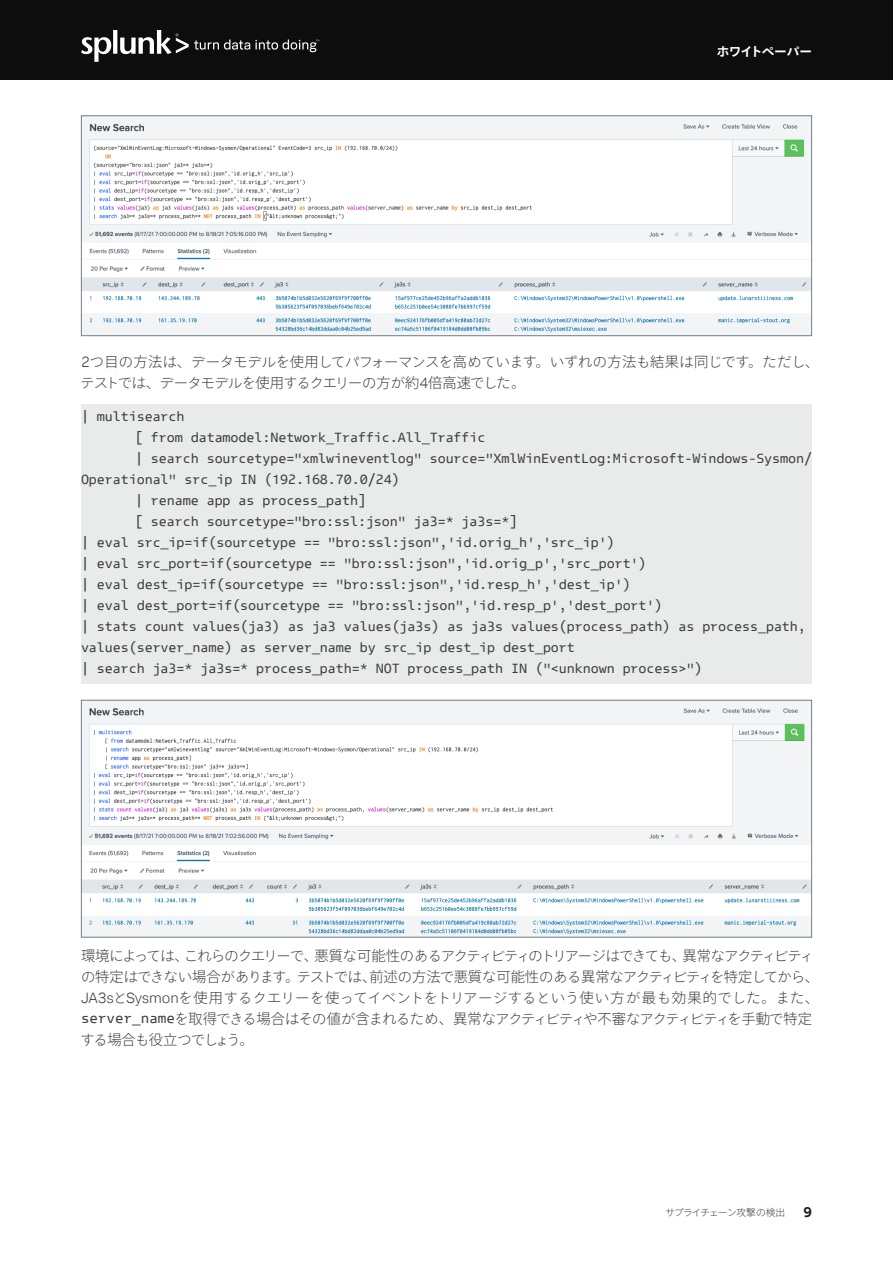
<style>
.page{position:relative;width:893px;height:1263px;background:#fff}
.page>*{position:absolute;margin:0;border:0;box-sizing:border-box;transform-origin:0 0}
.Main_Body_Text_FANCY{font:300 14.25px/21px "Ryo Gothic Plus N";letter-spacing:-.025em;color:#3e3e3f}
.t1{font:700 14.25px "Splunk Data Sans Pro";color:#231f20}
.Main_Body_Text_FANCY-2{font:13.5px "Splunk Data Sans Mono";letter-spacing:-.01em;color:#3e3e3f}
.t2{font:700 12.6px "Ryo Gothic Plus N";letter-spacing:-.05em;color:#fff}
.t3{font:300 9.75px "Ryo Gothic Plus N";letter-spacing:-.07em;color:#3e3e3f}
.s1{font-family:"Splunk Data Sans Pro";font-size:15px}
.s2{font-family:"Splunk Data Sans Mono";font-weight:400}
</style>
<div class="page">
<div style="left:0;top:0;width:893px;height:80px;background:#0d0d0d"></div>
<svg style="left:81px;top:30px;width:238px;height:32px"></svg>
<div style="left:81px;top:405px;width:731px;height:279px;background:#e9eaea"></div>
<img style="left:83px;top:117px;width:727px;height:217px">
<div style="left:81px;top:115px;width:731px;height:221px;border:1px solid #727f8a"></div>
<img style="left:83px;top:702px;width:727px;height:233px">
<div style="left:81px;top:700px;width:731px;height:237px;border:1px solid #727f8a"></div>
<p class="t2" style="left:717px;top:43px;width:97px">ホワイトペーパー</p>
<p class="Main_Body_Text_FANCY" style="left:81px;top:351px;width:740px"><span class="s1">2</span>つ目の方法は、データモデルを使用してパフォーマンスを高めています。いずれの方法も結果は同じです。ただし、テストでは、データモデルを使用するクエリーの方が約<span class="s1">4</span>倍高速でした。</p>
<p class="Main_Body_Text_FANCY-2" style="left:81px;top:408px;width:105px">| multisearch</p>
<p class="Main_Body_Text_FANCY-2" style="left:135px;top:429px;width:352px">[ from datamodel:Network_Traffic.All_Traffic</p>
<p class="Main_Body_Text_FANCY-2" style="left:135px;top:450px;width:679px">| search sourcetype="xmlwineventlog" source="XmlWinEventLog:Microsoft-Windows-Sysmon/</p>
<p class="Main_Body_Text_FANCY-2" style="left:81px;top:471px;width:320px">Operational" src_ip IN (192.168.70.0/24)</p>
<p class="Main_Body_Text_FANCY-2" style="left:135px;top:492px;width:233px">| rename app as process_path]</p>
<p class="Main_Body_Text_FANCY-2" style="left:135px;top:513px;width:384px">[ search sourcetype="bro:ssl:json" ja3=* ja3s=*]</p>
<p class="Main_Body_Text_FANCY-2" style="left:81px;top:534px;width:535px">| eval src_ip=if(sourcetype == "bro:ssl:json",'id.orig_h','src_ip')</p>
<p class="Main_Body_Text_FANCY-2" style="left:81px;top:555px;width:567px">| eval src_port=if(sourcetype == "bro:ssl:json",'id.orig_p','src_port')</p>
<p class="Main_Body_Text_FANCY-2" style="left:81px;top:576px;width:551px">| eval dest_ip=if(sourcetype == "bro:ssl:json",'id.resp_h','dest_ip')</p>
<p class="Main_Body_Text_FANCY-2" style="left:81px;top:597px;width:583px">| eval dest_port=if(sourcetype == "bro:ssl:json",'id.resp_p','dest_port')</p>
<p class="Main_Body_Text_FANCY-2" style="left:81px;top:618px;width:726px">| stats count values(ja3) as ja3 values(ja3s) as ja3s values(process_path) as process_path,</p>
<p class="Main_Body_Text_FANCY-2" style="left:81px;top:639px;width:495px">values(server_name) as server_name by src_ip dest_ip dest_port</p>
<p class="Main_Body_Text_FANCY-2" style="left:81px;top:660px;width:623px">| search ja3=* ja3s=* process_path=* NOT process_path IN ("&lt;unknown process&gt;")</p>
<p class="Main_Body_Text_FANCY" style="left:80px;top:945px;width:740px">環境によっては、これらのクエリーで、悪質な可能性のあるアクティビティのトリアージはできても、異常なアクティビティの特定はできない場合があります。テストでは、前述の方法で悪質な可能性のある異常なアクティビティを特定してから、<span class="s1">JA3s</span>と<span class="s1">Sysmon</span>を使用するクエリーを使ってイベントをトリアージするという使い方が最も効果的でした。また、<span class="s2">server_name</span>を取得できる場合はその値が含まれるため、異常なアクティビティや不審なアクティビティを手動で特定する場合も役立つでしょう。</p>
<p class="t3" style="left:666px;top:1206px;width:121px">サプライチェーン攻撃の検出</p>
<p class="t1" style="left:803px;top:1203px;width:10px">9</p>
</div>
